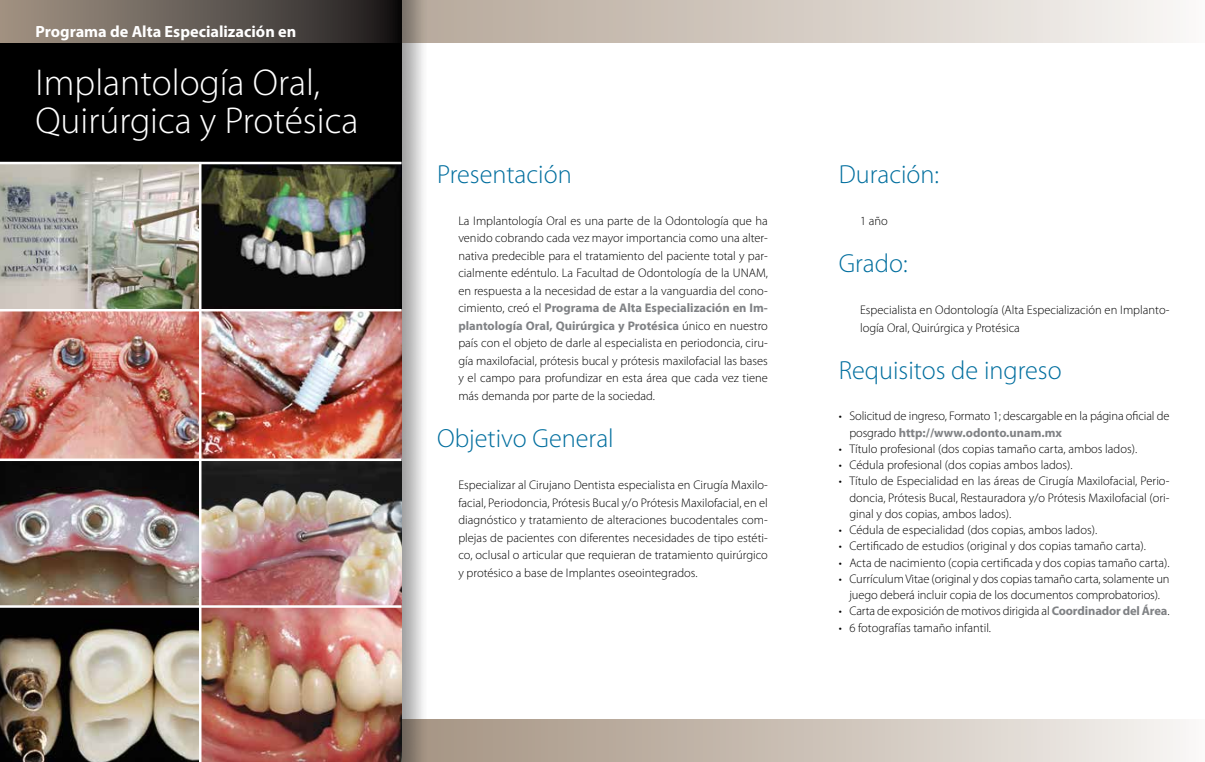
<style>
.page{position:relative;width:1205px;height:762px;background:#fff}
.page>*{position:absolute;margin:0;border:0;box-sizing:border-box;transform-origin:0 0}
.t1{font:300 37.5px/37.5px "Myriad Pro";color:#fff}
.t2{font:300 26.25px "Myriad Pro";color:#006e9e}
.t3{font:700 16.25px "Myriad Pro";color:#fff}
.t4{font:300 12.5px/17.5px "Myriad Pro";color:#000;text-align:justify}
.s1{font-weight:700;color:#808285}
</style>
<div class="page">
<div style="left:394px;top:0;width:811px;height:43px;background:linear-gradient(to right,#b4a597,#f8f6f4)"></div>
<div style="left:394px;top:719px;width:811px;height:43px;background:linear-gradient(to right,#a28f7d,#f7f4f2)"></div>
<img style="left:401px;top:0;width:27px;height:762px">
<div style="left:0;top:0;width:401px;height:762px;background:#000"></div>
<div style="left:0;top:0;width:401px;height:43px;background:linear-gradient(to right,#a79889,#1e1c1d)"></div>
<img style="left:0;top:164px;width:199px;height:145px">
<img style="left:201px;top:164px;width:200px;height:293px">
<img style="left:201px;top:457px;width:200px;height:305px">
<img style="left:0;top:311px;width:199px;height:451px">
<hr style="left:0;top:162px;width:401px;height:2px;background:#fff">
<hr style="left:0;top:309px;width:401px;height:2px;background:#fff">
<hr style="left:0;top:458px;width:401px;height:3px;background:#fff">
<hr style="left:0;top:605px;width:401px;height:3px;background:#fff">
<hr style="left:199px;top:162px;width:2px;height:600px;background:#fff">
<h3 class="t3" style="left:35px;top:21px;width:262px">Programa de Alta Especialización en</h3>
<h1 class="t1" style="left:35px;top:64px;width:324px">Implantología Oral,<br>Quirúrgica y Protésica</h1>
<h2 class="t2" style="left:437px;top:158px;width:136px">Presentación</h2>
<p class="t4" style="left:458px;top:212px;width:311px">La Implantología Oral es una parte de la Odontología que ha venido cobrando cada vez mayor importancia como una alter&shy;nativa predecible para el tratamiento del paciente total y par&shy;cialmente edéntulo. La Facultad de Odontología de la UNAM, en respuesta a la necesidad de estar a la vanguardia del cono&shy;cimiento, creó el <span class="s1">Programa de Alta Especialización en Im&shy;plantología Oral, Quirúrgica y Protésica</span> único en nuestro país con el objeto de darle al especialista en periodoncia, ciru&shy;gía maxilofacial, prótesis bucal y prótesis maxilofacial las bases y el campo para profundizar en esta área que cada vez tiene más demanda por parte de la sociedad.</p>
<h2 class="t2" style="left:437px;top:423px;width:178px">Objetivo General</h2>
<p class="t4" style="left:458px;top:476px;width:311px">Especializar al Cirujano Dentista especialista en Cirugía Maxilo&shy;facial, Periodoncia, Prótesis Bucal y/o Prótesis Maxilofacial, en el diagnóstico y tratamiento de alteraciones bucodentales com&shy;plejas de pacientes con diferentes necesidades de tipo estéti&shy;co, oclusal o articular que requieran de tratamiento quirúrgico y protésico a base de Implantes oseointegrados.</p>
<h2 class="t2" style="left:839px;top:158px;width:102px">Duración:</h2>
<p class="t4" style="left:860px;top:212px;width:29px">1 año</p>
<h2 class="t2" style="left:839px;top:248px;width:70px">Grado:</h2>
<p class="t4" style="left:860px;top:301px;width:311px">Especialista en Odontología (Alta Especialización en Implanto&shy;logía Oral, Quirúrgica y Protésica</p>
<h2 class="t2" style="left:839px;top:355px;width:224px">Requisitos de ingreso</h2>
<p class="t4" style="left:849px;top:408px;width:322px;line-height:16.2px;text-indent:-11px">• Solicitud de ingreso, Formato 1; descargable en la página oficial de posgrado <span class="s1">http://www.odonto.unam.mx</span></p>
<p class="t4" style="left:839px;top:440px;width:300px">• Título profesional (dos copias tamaño carta, ambos lados).</p>
<p class="t4" style="left:839px;top:456px;width:235px">• Cédula profesional (dos copias ambos lados).</p>
<p class="t4" style="left:849px;top:473px;width:322px;line-height:16.2px;text-indent:-11px">• Título de Especialidad en las áreas de Cirugía Maxilofacial, Perio&shy;doncia, Prótesis Bucal, Restauradora y/o Prótesis Maxilofacial (ori&shy;ginal y dos copias, ambos lados).</p>
<p class="t4" style="left:839px;top:521px;width:260px">• Cédula de especialidad (dos copias, ambos lados).</p>
<p class="t4" style="left:839px;top:537px;width:309px">• Certificado de estudios (original y dos copias tamaño carta).</p>
<p class="t4" style="left:839px;top:553px;width:332px">• Acta de nacimiento (copia certificada y dos copias tamaño carta).</p>
<p class="t4" style="left:839px;top:570px;width:332px;line-height:16.2px;text-align:center">• Currículum Vitae (original y dos copias tamaño carta, solamente un juego deberá incluir copia de los documentos comprobatorios).</p>
<p class="t4" style="left:839px;top:602px;width:332px">• Carta de exposición de motivos dirigida al <span class="s1">Coordinador del Área</span>.</p>
<p class="t4" style="left:839px;top:618px;width:154px">• 6 fotografías tamaño infantil.</p>
</div>
